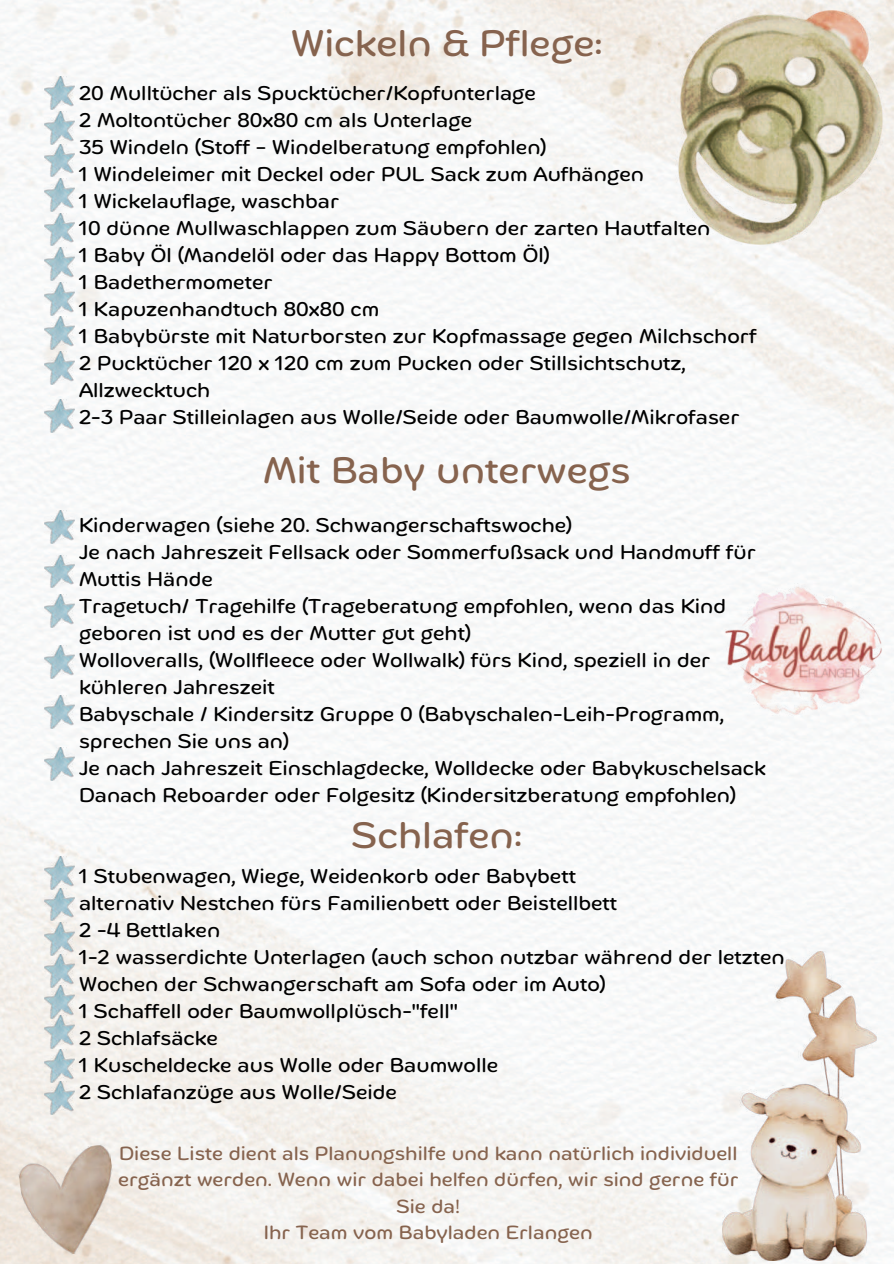
<style>
.page{position:relative;width:894px;height:1264px;background:#fff}
.page>*{position:absolute;margin:0;border:0;box-sizing:border-box;transform-origin:0 0}
.t1{font:36.6px "Mommi";color:#86634e}
.t2{font:19.8px/27px "Mommi";color:#000}
.t3{font:18.9px/26.4px "Mommi";color:#86634e;text-align:center}
</style>
<div class="page">
<img style="left:0;top:0;width:893px;height:1263px">
<img style="left:722px;top:951px;width:154px;height:309px">
<img style="left:663px;top:11px;width:230px;height:234px">
<img style="left:16px;top:1143px;width:106px;height:116px">
<img style="left:44px;top:77px;width:31px;height:32px">
<img style="left:44px;top:112px;width:31px;height:65px">
<img style="left:44px;top:179px;width:31px;height:32px">
<img style="left:44px;top:213px;width:31px;height:33px">
<img style="left:44px;top:248px;width:31px;height:32px">
<img style="left:44px;top:282px;width:31px;height:33px">
<img style="left:44px;top:317px;width:31px;height:32px">
<img style="left:44px;top:399px;width:31px;height:33px">
<img style="left:44px;top:351px;width:31px;height:33px">
<img style="left:44px;top:511px;width:31px;height:32px">
<img style="left:44px;top:555px;width:31px;height:33px">
<img style="left:44px;top:1018px;width:31px;height:96px">
<img style="left:44px;top:594px;width:31px;height:33px">
<img style="left:44px;top:645px;width:31px;height:33px">
<img style="left:44px;top:695px;width:31px;height:33px">
<img style="left:44px;top:747px;width:31px;height:33px">
<img style="left:44px;top:856px;width:31px;height:64px">
<img style="left:44px;top:922px;width:31px;height:96px">
<img style="left:724px;top:565px;width:159px;height:160px">
<h1 class="t1" style="left:291px;top:22px;width:313px">Wickeln &amp; Pflege:</h1>
<p class="t2" style="left:79px;top:80px;width:678px">20 Mulltücher als Spucktücher/Kopfunterlage<br>2 Moltontücher 80x80 cm als Unterlage<br>35 Windeln (Stoff 3 Windelberatung empfohlen)<br>1 Windeleimer mit Deckel oder PUL Sack zum Aufhängen<br>1 Wickelauflage, waschbar<br>10 dünne Mullwaschlappen zum Säubern der zarten Hautfalten<br>1 Baby Öl (Mandelöl oder das Happy Bottom Öl)<br>1 Badethermometer<br>1 Kapuzenhandtuch 80x80 cm<br>1 Babybürste mit Naturborsten zur Kopfmassage gegen Milchschorf 2 Pucktücher 120 x 120 cm zum Pucken oder Stillsichtschutz, Allzwecktuch<br>2-3 Paar Stilleinlagen aus Wolle/Seide oder Baumwolle/Mikrofaser</p>
<h1 class="t1" style="left:263px;top:449px;width:369px">Mit Baby unterwegs</h1>
<p class="t2" style="left:79px;top:512px;width:688px">Kinderwagen (siehe 20. Schwangerschaftswoche)<br>Je nach Jahreszeit Fellsack oder Sommerfußsack und Handmuff für Muttis Hände<br>Tragetuch/ Tragehilfe (Trageberatung empfohlen, wenn das Kind geboren ist und es der Mutter gut geht)<br>Wolloveralls, (Wollfleece oder Wollwalk) fürs Kind, speziell in der kühleren Jahreszeit<br>Babyschale / Kindersitz Gruppe 0 (Babyschalen-Leih-Programm, sprechen Sie uns an)<br>Je nach Jahreszeit Einschlagdecke, Wolldecke oder Babykuschelsack Danach Reboarder oder Folgesitz (Kindersitzberatung empfohlen)</p>
<h1 class="t1" style="left:351px;top:814px;width:172px">Schlafen:</h1>
<p class="t2" style="left:79px;top:863px;width:707px">1 Stubenwagen, Wiege, Weidenkorb oder Babybett<br>alternativ Nestchen fürs Familienbett oder Beistellbett<br>2 -4 Bettlaken<br>1-2 wasserdichte Unterlagen (auch schon nutzbar während der letzten Wochen der Schwangerschaft am Sofa oder im Auto)<br>1 Schaffell oder Baumwollplüsch-"fell"<br>2 Schlafsäcke<br>1 Kuscheldecke aus Wolle oder Baumwolle<br>2 Schlafanzüge aus Wolle/Seide</p>
<p class="t3" style="left:118px;top:1140px;width:621px">Diese Liste dient als Planungshilfe und kann natürlich individuell ergänzt werden. Wenn wir dabei helfen dürfen, wir sind gerne für Sie da!<br>Ihr Team vom Babyladen Erlangen</p>
</div>
